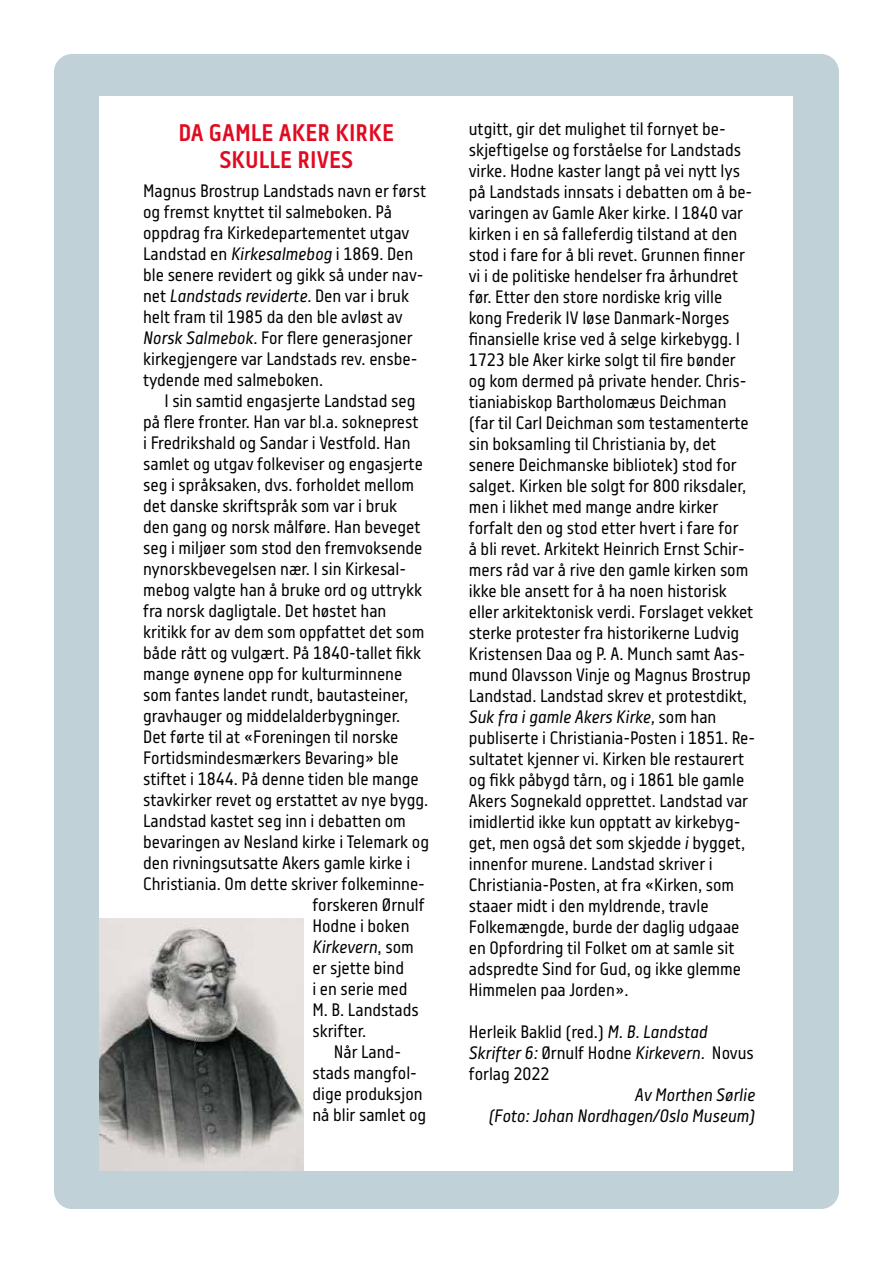
<style>
.page{position:relative;width:893px;height:1263px;background:#fff}
.page>*{position:absolute;margin:0;border:0;box-sizing:border-box;transform-origin:0 0}
.t1{font:700 24px/27px "Centima";color:#e10b21;text-align:center}
.t2{font:18px/21px "Centima";color:#000}
.t3{font:italic 18px/21px "Centima";color:#000;text-align:right}
.s1{font-style:italic}
.s2{font-style:normal}
</style>
<div class="page">
<div style="left:54px;top:54px;width:785px;height:1155px;background:#c0d1d7;border-radius:18px"></div>
<div style="left:100px;top:97px;width:693px;height:1074px;background:#fff"></div>
<img style="left:100px;top:918px;width:204px;height:252px">
<h1 class="t1" style="left:179px;top:120px;width:217px">DA GAMLE AKER KIRKE<br>SKULLE RIVES</h1>
<p class="t2" style="left:143px;top:181px;width:284px">Magnus Brostrup Landstads navn er først og fremst knyttet til salmeboken. På oppdrag fra Kirkedepartementet utgav Landstad en <span class="s1">Kirkesalmebog</span> i 1869. Den ble senere revidert og gikk så under nav&shy;net <span class="s1">Landstads reviderte</span>. Den var i bruk helt fram til 1985 da den ble avløst av <span class="s1">Norsk Salmebok</span>. For flere generasjoner kirkegjengere var Landstads rev. ensbe&shy;tydende med salmeboken.</p>
<p class="t2" style="left:164px;top:391px;width:253px">I sin samtid engasjerte Landstad seg</p>
<p class="t2" style="left:143px;top:412px;width:277px">på flere fronter. Han var bl.a. sokneprest</p>
<p class="t2" style="left:143px;top:433px;width:269px">i Fredrikshald og Sandar i Vestfold. Han</p>
<p class="t2" style="left:143px;top:454px;width:281px">samlet og utgav folkeviser og engasjerte</p>
<p class="t2" style="left:143px;top:475px;width:272px">seg i språksaken, dvs. forholdet mellom</p>
<p class="t2" style="left:143px;top:496px;width:255px">det danske skriftspråk som var i bruk</p>
<p class="t2" style="left:143px;top:517px;width:279px">den gang og norsk målføre. Han beveget</p>
<p class="t2" style="left:143px;top:538px;width:281px">seg i miljøer som stod den fremvoksende</p>
<p class="t2" style="left:143px;top:559px;width:265px">nynorskbevegelsen nær. I sin Kirkesal-</p>
<p class="t2" style="left:143px;top:580px;width:281px">mebog valgte han å bruke ord og uttrykk</p>
<p class="t2" style="left:143px;top:601px;width:245px">fra norsk dagligtale. Det høstet han</p>
<p class="t2" style="left:143px;top:622px;width:283px">kritikk for av dem som oppfattet det som</p>
<p class="t2" style="left:143px;top:643px;width:280px">både rått og vulgært. På 1840-tallet fikk</p>
<p class="t2" style="left:143px;top:664px;width:261px">mange øynene opp for kulturminnene</p>
<p class="t2" style="left:143px;top:685px;width:267px">som fantes landet rundt, bautasteiner,</p>
<p class="t2" style="left:143px;top:706px;width:258px">gravhauger og middelalderbygninger.</p>
<p class="t2" style="left:143px;top:727px;width:257px">Det førte til at «Foreningen til norske</p>
<p class="t2" style="left:143px;top:748px;width:257px">Fortidsmindesmærkers Bevaring» ble</p>
<p class="t2" style="left:143px;top:769px;width:277px">stiftet i 1844. På denne tiden ble mange</p>
<p class="t2" style="left:143px;top:790px;width:287px">stavkirker revet og erstattet av nye bygg.</p>
<p class="t2" style="left:143px;top:811px;width:264px">Landstad kastet seg inn i debatten om</p>
<p class="t2" style="left:143px;top:832px;width:287px">bevaringen av Nesland kirke i Telemark og</p>
<p class="t2" style="left:143px;top:853px;width:269px">den rivningsutsatte Akers gamle kirke i</p>
<p class="t2" style="left:143px;top:874px;width:283px">Christiania. Om dette skriver folkeminne-</p>
<p class="t2" style="left:312px;top:895px;width:114px">forskeren Ørnulf</p>
<p class="t2" style="left:312px;top:916px;width:99px">Hodne i boken</p>
<p class="t3" style="left:312px;top:937px;width:103px">Kirkevern<span class="s2">, som</span></p>
<p class="t2" style="left:312px;top:958px;width:93px">er sjette bind</p>
<p class="t2" style="left:312px;top:979px;width:97px">i en serie med</p>
<p class="t2" style="left:312px;top:1000px;width:108px">M. B. Landstads</p>
<p class="t2" style="left:312px;top:1021px;width:55px">skrifter.</p>
<p class="t2" style="left:334px;top:1042px;width:69px">Når Land-</p>
<p class="t2" style="left:312px;top:1063px;width:106px">stads mangfol-</p>
<p class="t2" style="left:312px;top:1084px;width:112px">dige produksjon</p>
<p class="t2" style="left:312px;top:1105px;width:115px">nå blir samlet og</p>
<p class="t2" style="left:469px;top:119px;width:288px">utgitt, gir det mulighet til fornyet be&shy;skjeftigelse og forståelse for Landstads virke. Hodne kaster langt på vei nytt lys på Landstads innsats i debatten om å be&shy;varingen av Gamle Aker kirke. I 1840 var kirken i en så falleferdig tilstand at den stod i fare for å bli revet. Grunnen finner vi i de politiske hendelser fra århundret før. Etter den store nordiske krig ville kong Frederik IV løse Danmark-Norges finansielle krise ved å selge kirkebygg. I 1723 ble Aker kirke solgt til fire bønder og kom dermed på private hender. Chris&shy;tianiabiskop Bartholomæus Deichman (far til Carl Deichman som testamenterte sin boksamling til Christiania by, det senere Deichmanske bibliotek) stod for salget. Kirken ble solgt for 800 riksdaler, men i likhet med mange andre kirker forfalt den og stod etter hvert i fare for<br>å bli revet. Arkitekt Heinrich Ernst Schir&shy;mers råd var å rive den gamle kirken som ikke ble ansett for å ha noen historisk eller arkitektonisk verdi. Forslaget vekket sterke protester fra historikerne Ludvig Kristensen Daa og P. A. Munch samt Aas&shy;mund Olavsson Vinje og Magnus Brostrup Landstad. Landstad skrev et protestdikt, <span class="s1">Suk fra i gamle Akers Kirke,</span> som han publiserte i Christiania-Posten i 1851. Re&shy;sultatet kjenner vi. Kirken ble restaurert og fikk påbygd tårn, og i 1861 ble gamle Akers Sognekald opprettet. Landstad var imidlertid ikke kun opptatt av kirkebyg&shy;get, men også det som skjedde <span class="s1">i</span> bygget, innenfor murene. Landstad skriver i Christiania-Posten, at fra «Kirken, som staaer midt i den myldrende, travle Folkemængde, burde der daglig udgaae en Opfordring til Folket om at samle sit adspredte Sind for Gud, og ikke glemme Himmelen paa Jorden».</p>
<p class="t2" style="left:469px;top:1022px;width:286px">Herleik Baklid (red.) <span class="s1">M. B. Landstad<br>Skrifter 6:</span> Ørnulf Hodne <span class="s1">Kirkevern.</span> Novus forlag 2022</p>
<p class="t3" style="left:488px;top:1085px;width:268px">Av Morthen Sørlie<br>(Foto: Johan Nordhagen/Oslo Museum)</p>
</div>
